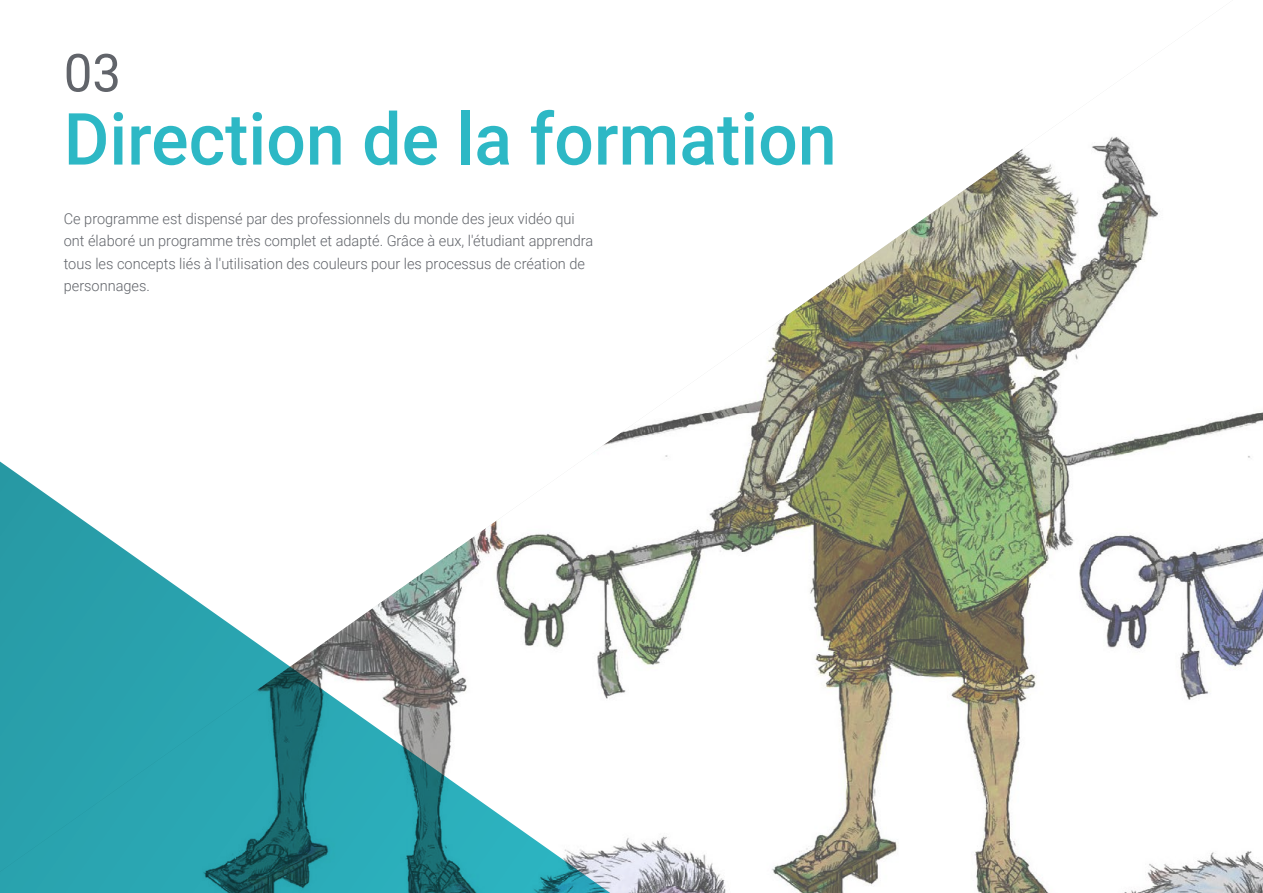
<style>
.page{position:relative;width:1263px;height:893px;background:#fff}
.page>*{position:absolute;margin:0;border:0;box-sizing:border-box;transform-origin:0 0}
.t1{font:500 72px "Roboto";color:#2db8c5}
.t2{font:52.5px "Roboto";color:#61646a}
.t3{font:300 15px/22.5px "Roboto";color:#61646a}
</style>
<div class="page">
<img style="left:602px;top:137px;width:661px;height:756px">
<svg style="left:0;top:446px;width:640px;height:447px"></svg>
<h2 class="t2" style="left:64px;top:36px;width:59px">03</h2>
<h1 class="t1" style="left:64px;top:89px;width:774px">Direction de la formation</h1>
<p class="t3" style="left:64px;top:207px;width:531px">Ce programme est dispensé par des professionnels du monde des jeux vidéo qui ont élaboré un programme très complet et adapté. Grâce à eux, l'étudiant apprendra tous les concepts liés à l'utilisation des couleurs pour les processus de création de personnages.</p>
</div>
